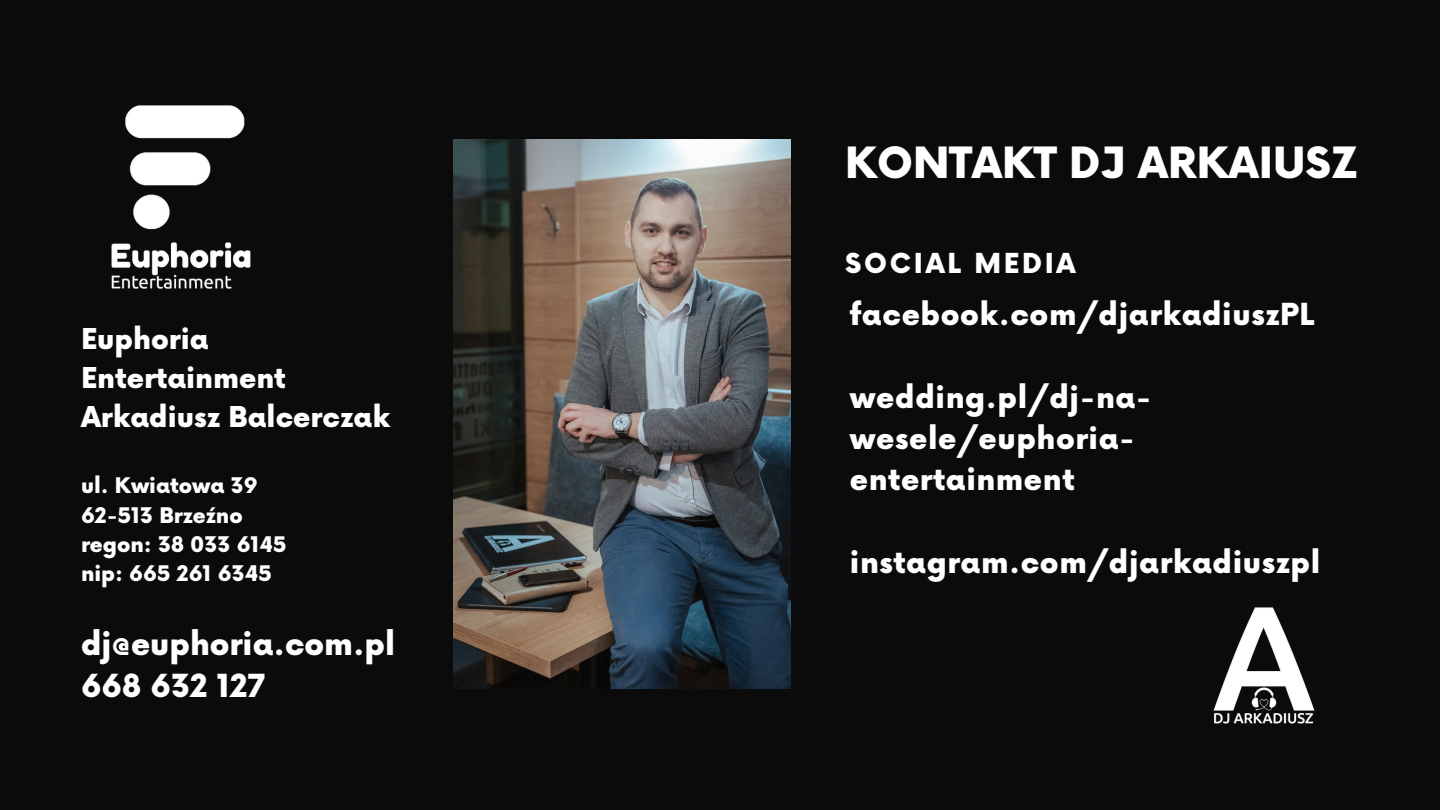
<style>
.page{position:relative;width:1440px;height:810px;background:#0b0b0b}
.page>*{position:absolute;margin:0;border:0;box-sizing:border-box;transform-origin:0 0}
.t1{font:900 42px "Now";color:#fff}
.t2{font:900 31px/42.8px "Now";color:#fff}
.t3{font:900 29.6px/41.2px "Now";letter-spacing:.02em;color:#fff}
.t4{font:900 28px/39px "Now";color:#fff}
.t5{font:900 26.8px "Now";letter-spacing:.1em;color:#fff}
.t6{font:900 21px "Now";color:#fff}
</style>
<div class="page">
<img style="left:454px;top:140px;width:336px;height:549px">
<img style="left:1213px;top:607px;width:102px;height:117px">
<img style="left:111px;top:105px;width:140px;height:184px">
<p class="t4" style="left:81px;top:321px;width:310px">Euphoria<br>Entertainment<br>Arkadiusz Balcerczak</p>
<p class="t6" style="left:81px;top:475px;width:178px">ul. Kwiatowa 39</p>
<p class="t6" style="left:81px;top:504px;width:163px">62-513 Brzeźno</p>
<h2 class="t6" style="left:81px;top:533px;width:207px">regon: 38 033 6145</h2>
<p class="t6" style="left:81px;top:562px;width:192px">nip: 665 261 6345</p>
<p class="t2" style="left:81px;top:624px;width:316px">dj@euphoria.com.pl<br>668 632 127</p>
<h3 class="t1" style="left:845px;top:140px;width:514px">KONTAKT DJ ARKAIUSZ</h3>
<p class="t5" style="left:845px;top:249px;width:232px">SOCIAL MEDIA</p>
<h2 class="t3" style="left:850px;top:296px;width:466px">facebook.com/djarkadiuszPL</h2>
<h2 class="t3" style="left:850px;top:378px;width:303px">wedding.pl/dj-na&shy;wesele/euphoria&shy;entertainment</h2>
<h2 class="t3" style="left:850px;top:543px;width:472px">instagram.com/djarkadiuszpl</h2>
</div>
